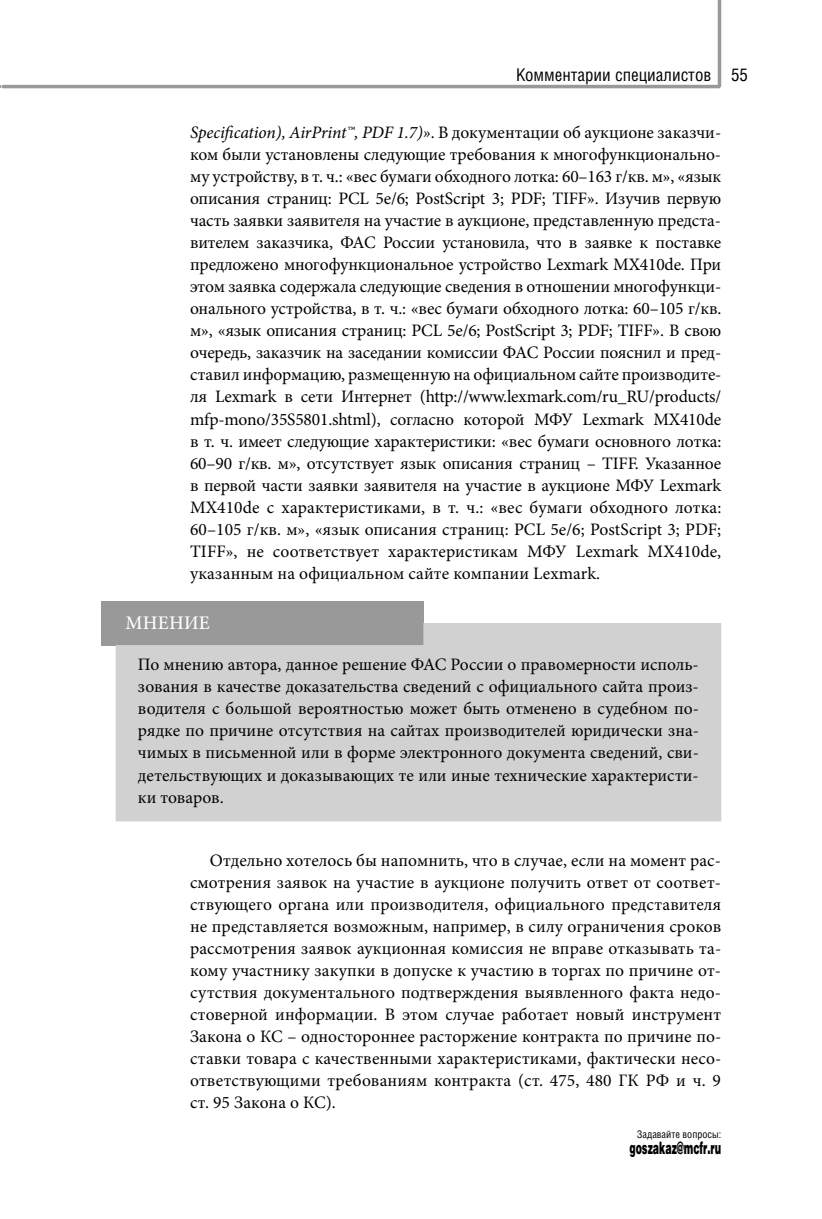
<style>
.page{position:relative;width:822px;height:1219px;background:#fff}
.page>*{position:absolute;margin:0;border:0;box-sizing:border-box;transform-origin:0 0}
.t1{font:500 19.25px "Minion Pro";letter-spacing:.01em;color:#fff}
.t2{font:17.5px/22.1px "Minion Pro";letter-spacing:.005em;color:#000;text-align:justify}
.t3{font:17.5px "Helios Cond C";color:#000}
.t4{font:17.15px "Helios Black C";color:#000;scale:.55 1}
.t5{font:10.5px "Helios Cond C";color:#000}
.s1{font-style:italic}
</style>
<div class="page">
<svg style="left:0;top:0;width:722px;height:89px"></svg>
<div style="left:101px;top:601px;width:322px;height:44px;background:#999"></div>
<div style="left:116px;top:623px;width:605px;height:198px;background:#d1d1d1"></div>
<p class="t3" style="left:516px;top:68px;width:233px">Комментарии специалистов 55</p>
<p class="t2" style="left:190px;top:122px;width:533px"><span class="s1">Specification), AirPrint™, PDF 1.7)»</span>. В документации об аукционе заказчи&shy;ком были установлены следующие требования к многофункционально&shy;му устройству, в т. ч.: «вес бумаги обходного лотка: 60–163 г/кв. м», «язык описания страниц: PCL 5e/6; PostScript 3; PDF; TIFF». Изучив первую часть заявки заявителя на участие в аукционе, представленную предста&shy;вителем заказчика, ФАС России установила, что в заявке к поставке предложено многофункциональное устройство Lexmark MX410de. При этом заявка содержала следующие сведения в отношении многофункци&shy;онального устройства, в т. ч.: «вес бумаги обходного лотка: 60–105 г/кв. м», «язык описания страниц: PCL 5e/6; PostScript 3; PDF; TIFF». В свою очередь, заказчик на заседании комиссии ФАС России пояснил и пред&shy;ставил информацию, размещенную на официальном сайте производите&shy;ля Lexmark в сети Интернет (http://www.lexmark.com/ru_RU/products/ mfp-mono/35S5801.shtml), согласно которой МФУ Lexmark MX410de в т. ч. имеет следующие характеристики: «вес бумаги основного лотка:<br>60–90 г/кв. м», отсутствует язык описания страниц – TIFF. Указанное в первой части заявки заявителя на участие в аукционе МФУ Lexmark MX410de с характеристиками, в т. ч.: «вес бумаги обходного лотка:<br>60–105 г/кв. м», «язык описания страниц: PCL 5e/6; PostScript 3; PDF; TIFF», не соответствует характеристикам МФУ Lexmark MX410de, указанным на официальном сайте компании Lexmark.</p>
<p class="t1" style="left:126px;top:615px;width:86px">МНЕНИЕ</p>
<p class="t2" style="left:138px;top:655px;width:562px">По мнению автора, данное решение ФАС России о правомерности исполь&shy;зования в качестве доказательства сведений с официального сайта произ&shy;водителя с большой вероятностью может быть отменено в судебном по&shy;рядке по причине отсутствия на сайтах производителей юридически зна&shy;чимых в письменной или в форме электронного документа сведений, сви&shy;детельствующих и доказывающих те или иные технические характеристи&shy;ки товаров.</p>
<p class="t2" style="left:190px;top:850px;width:532px;text-indent:20px">Отдельно хотелось бы напомнить, что в случае, если на момент рас&shy;смотрения заявок на участие в аукционе получить ответ от соответ&shy;ствующего органа или производителя, официального представителя не представляется возможным, например, в силу ограничения сроков рассмотрения заявок аукционная комиссия не вправе отказывать та&shy;кому участнику закупки в допуске к участию в торгах по причине от&shy;сутствия документального подтверждения выявленного факта недо&shy;стоверной информации. В этом случае работает новый инструмент Закона о КС – одностороннее расторжение контракта по причине по&shy;ставки товара с качественными характеристиками, фактически несо&shy;ответствующими требованиям контракта (ст. 475, 480 ГК РФ и ч. 9 ст. 95 Закона о КС).</p>
<p class="t5" style="left:636px;top:1130px;width:86px">Задавайте вопросы:</p>
<p class="t4" style="left:629px;top:1141px;width:168px">goszakaz@mcfr.ru</p>
</div>
